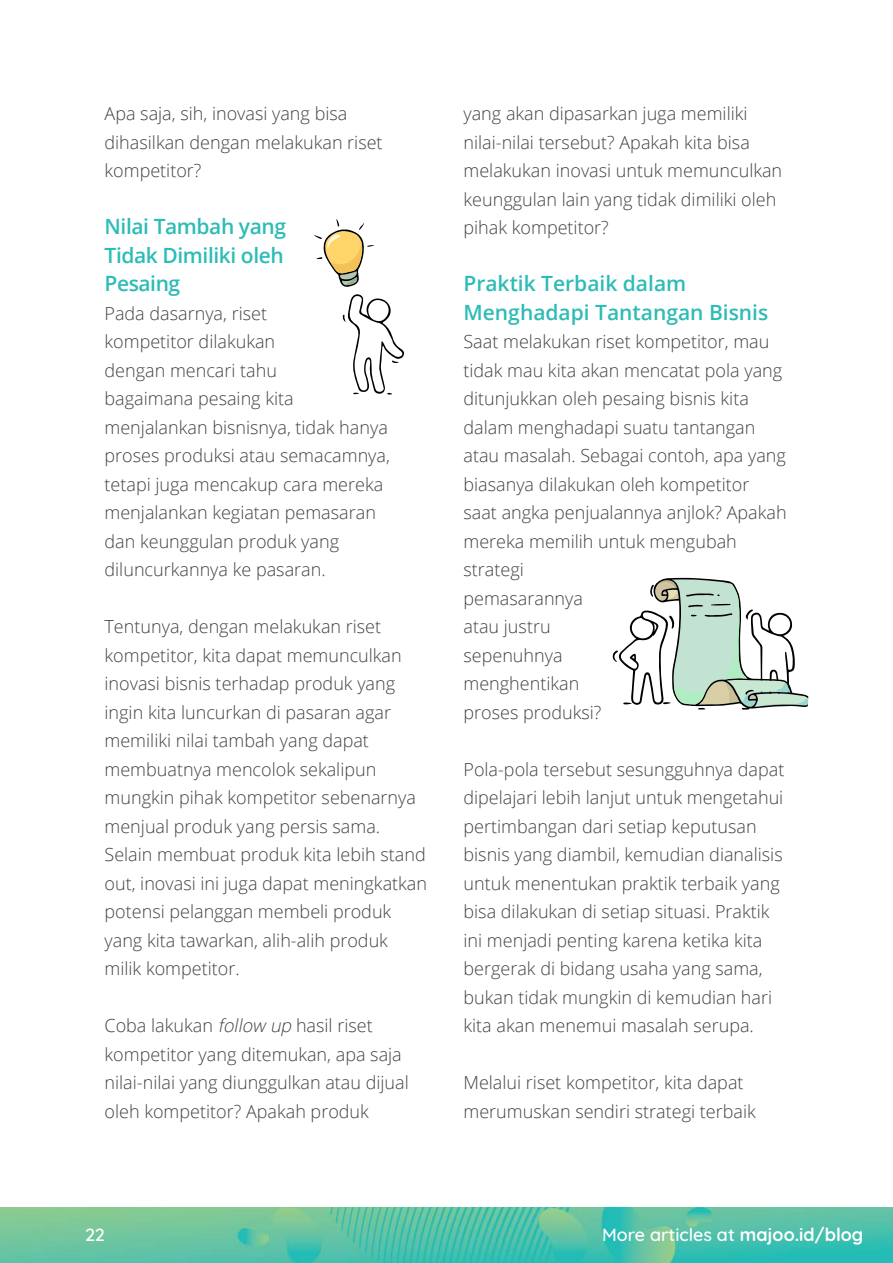
<style>
.page{position:relative;width:893px;height:1263px;background:#fff}
.page>*{position:absolute;margin:0;border:0;box-sizing:border-box;transform-origin:0 0}
.t1{font:600 21px/28.5px "Open Sans";color:#2dbcb6;text-align:justify}
.t2{font:300 18px/28.5px "Open Sans";color:#424243}
.t3{font:500 18px "Quicksand";color:#fff}
.s1{font-style:italic}
.s2{font-weight:700}
</style>
<div class="page">
<img style="left:0;top:1207px;width:893px;height:56px">
<svg style="left:343px;top:294px;width:62px;height:101px"></svg>
<svg style="left:314px;top:219px;width:60px;height:68px"></svg>
<svg style="left:612px;top:578px;width:197px;height:132px"></svg>
<p class="t2" style="left:105px;top:99px;width:280px">Apa saja, sih, inovasi yang bisa dihasilkan dengan melakukan riset kompetitor?</p>
<p class="t1" style="left:105px;top:212px;width:183px">Nilai Tambah yang Tidak Dimiliki oleh Pesaing</p>
<p class="t2" style="left:105px;top:298px;width:287px">Pada dasarnya, riset<br>kompetitor dilakukan<br>dengan mencari tahu<br>bagaimana pesaing kita menjalankan bisnisnya, tidak hanya proses produksi atau semacamnya, tetapi juga mencakup cara mereka menjalankan kegiatan pemasaran dan keunggulan produk yang diluncurkannya ke pasaran.</p>
<p class="t2" style="left:105px;top:612px;width:324px">Tentunya, dengan melakukan riset kompetitor, kita dapat memunculkan inovasi bisnis terhadap produk yang ingin kita luncurkan di pasaran agar memiliki nilai tambah yang dapat membuatnya mencolok sekalipun mungkin pihak kompetitor sebenarnya menjual produk yang persis sama.<br>Selain membuat produk kita lebih stand out, inovasi ini juga dapat meningkatkan potensi pelanggan membeli produk yang kita tawarkan, alih-alih produk milik kompetitor.</p>
<p class="t2" style="left:105px;top:1011px;width:306px">Coba lakukan <span class="s1">follow up</span> hasil riset kompetitor yang ditemukan, apa saja nilai-nilai yang diunggulkan atau dijual oleh kompetitor? Apakah produk</p>
<p class="t2" style="left:463px;top:99px;width:320px">yang akan dipasarkan juga memiliki nilai-nilai tersebut? Apakah kita bisa melakukan inovasi untuk memunculkan keunggulan lain yang tidak dimiliki oleh pihak kompetitor?</p>
<p class="t1" style="left:463px;top:269px;width:306px">Praktik Terbaik dalam<br>Menghadapi Tantangan Bisnis</p>
<p class="t2" style="left:463px;top:327px;width:325px">Saat melakukan riset kompetitor, mau tidak mau kita akan mencatat pola yang ditunjukkan oleh pesaing bisnis kita dalam menghadapi suatu tantangan atau masalah. Sebagai contoh, apa yang biasanya dilakukan oleh kompetitor saat angka penjualannya anjlok? Apakah mereka memilih untuk mengubah strategi<br>pemasarannya<br>atau justru<br>sepenuhnya<br>menghentikan<br>proses produksi?</p>
<p class="t2" style="left:463px;top:754px;width:322px">Pola-pola tersebut sesungguhnya dapat dipelajari lebih lanjut untuk mengetahui pertimbangan dari setiap keputusan bisnis yang diambil, kemudian dianalisis untuk menentukan praktik terbaik yang bisa dilakukan di setiap situasi. Praktik ini menjadi penting karena ketika kita bergerak di bidang usaha yang sama, bukan tidak mungkin di kemudian hari kita akan menemui masalah serupa.</p>
<p class="t2" style="left:463px;top:1068px;width:294px">Melalui riset kompetitor, kita dapat merumuskan sendiri strategi terbaik</p>
<p class="t3" style="left:85px;top:1220px;width:21px">22</p>
<p class="t3" style="left:602px;top:1220px;width:263px">More articles at <span class="s2">majoo.id/blog</span></p>
</div>
